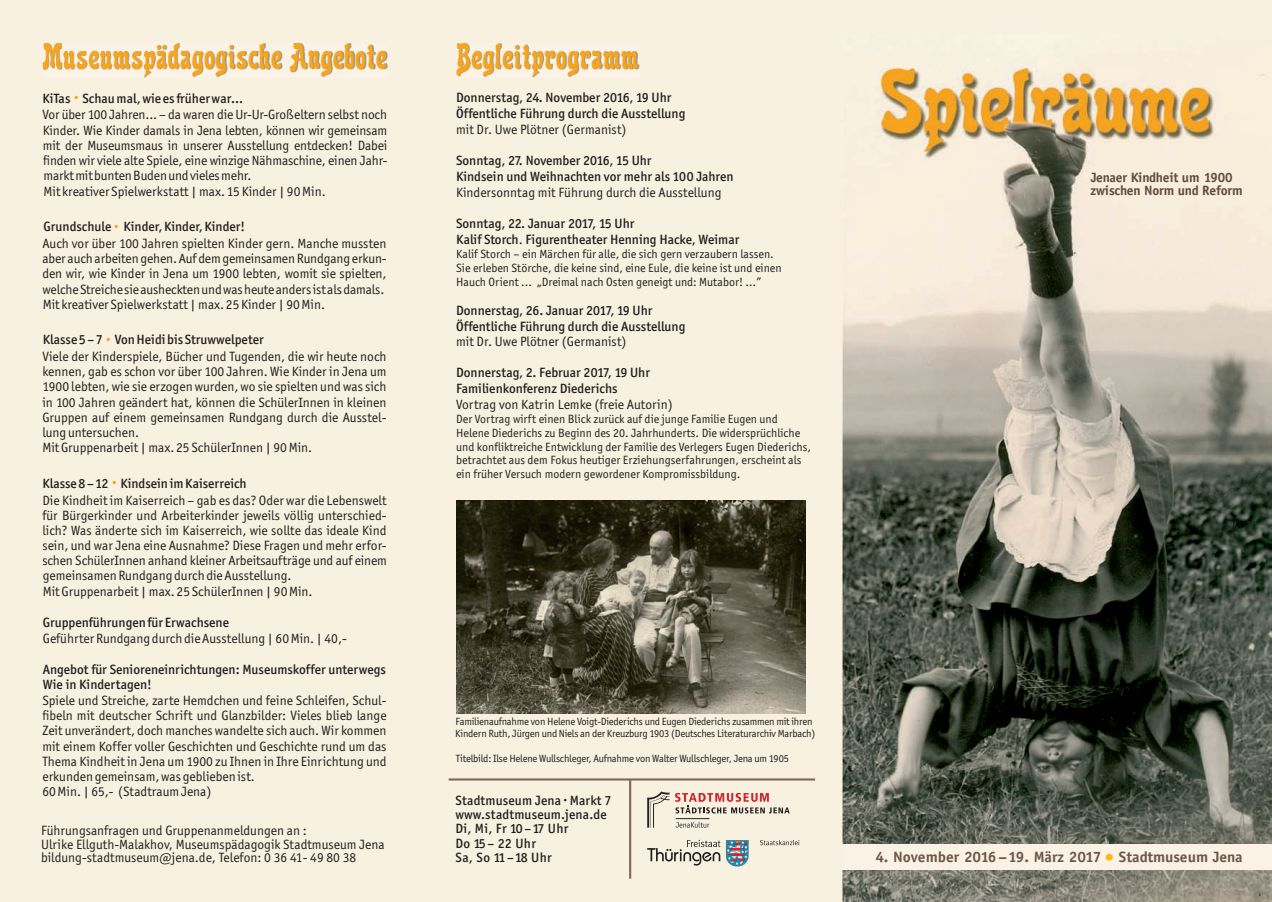
<style>
.page{position:relative;width:1272px;height:902px;background:#fff}
.page>*{position:absolute;margin:0;border:0;box-sizing:border-box;transform-origin:0 0}
.t1{font:36.6px "Reclame";letter-spacing:.03em;color:#f9a51b}
.t2{font:700 36px "Officina Sans LT";color:#fcb814;scale:1.04 1}
.t3{font:700 15px "Officina Sans LT";color:#6b584a;scale:1.04 1}
.t4{font:13.5px/15.1px "Officina Sans ITC";color:#231f20}
.t5{font:500 13.5px/15.8px "Officina Sans ITC";color:#231f20}
.t6{font:700 13.5px/12.5px "Officina Sans LT";letter-spacing:-.015em;color:#604c3e}
.t7{font:12px/13.8px "Officina Sans ITC";color:#231f20}
.t8{font:10.5px/11.7px "Officina Sans ITC";letter-spacing:-.02em;color:#231f20}
.s1{font-weight:500}
.s2{font-weight:500;font-size:18px;color:#f9a51b}
.s3{font-weight:400}
</style>
<div class="page">
<img style="left:0;top:0;width:1271px;height:901px">
<svg style="left:647px;top:791px;width:22px;height:36px"></svg>
<svg style="left:675px;top:821px;width:34px;height:6px"></svg>
<hr style="left:675px;top:818px;width:34px;height:1px;background:#222327">
<svg style="left:675px;top:792px;width:114px;height:21px;background:#d8b5ab"></svg>
<svg style="left:726px;top:840px;width:22px;height:26px"></svg>
<svg style="left:647px;top:839px;width:73px;height:26px;background:#cdc5b8"></svg>
<svg style="left:759px;top:839px;width:40px;height:6px"></svg>
<hr style="left:448px;top:778px;width:367px;height:2px;background:#7f6959">
<hr style="left:629px;top:779px;width:2px;height:99px;background:#7f6959">
<div style="left:842px;top:844px;width:429px;height:26px;background:#faf2e4"></div>
<img style="left:43px;top:43px;width:344px;height:35px">
<img style="left:457px;top:43px;width:182px;height:35px">
<img style="left:456px;top:500px;width:349px;height:213px">
<p class="t1" style="left:43px;top:41px;width:345px">Museumspädagogische Angebote</p>
<p class="t1" style="left:456px;top:41px;width:184px">Begleitprogramm</p>
<p class="t4" style="left:43px;top:90px;width:346px;line-height:16.8px"><span class="s1">KiTas</span> <span class="s2">·</span> <span class="s1">Schau mal, wie es früher war…<br></span>Vor über 100 Jahren... – da waren die Ur-Ur-Großeltern selbst noch</p>
<p class="t4" style="left:43px;top:123px;width:346px">Kinder. Wie Kinder damals in Jena lebten, können wir gemeinsam mit der Museumsmaus in unserer Ausstellung entdecken! Dabei finden wir viele alte Spiele, eine winzige Nähmaschine, einen Jahr&shy;marktmitbuntenBudenundvielesmehr.<br>Mit kreativer Spielwerkstatt | max. 15 Kinder | 90 Min.</p>
<p class="t4" style="left:42px;top:219px;width:345px;line-height:16.8px"><span class="s1">Grundschule</span> <span class="s2">·</span> <span class="s1">Kinder, Kinder, Kinder!<br></span>Auch vor über 100 Jahren spielten Kinder gern. Manche mussten</p>
<p class="t4" style="left:42px;top:252px;width:346px">aber auch arbeiten gehen.Auf demgemeinsamen Rundgang erkun&shy;den wir, wie Kinder in Jena um 1900 lebten, womit sie spielten, welcheStreichesieaushecktenundwasheuteandersistalsdamals.<br>Mit kreativer Spielwerkstatt | max. 25 Kinder | 90 Min.</p>
<p class="t4" style="left:42px;top:332px;width:345px;line-height:16.8px"><span class="s1">Klasse 5 – 7</span> <span class="s2">·</span> <span class="s1">Von Heidi bis Struwwelpeter<br></span>Viele der Kinderspiele, Bücher und Tugenden, die wir heute noch</p>
<p class="t4" style="left:42px;top:365px;width:346px">kennen, gab es schon vor über 100 Jahren. Wie Kinder in Jena um 1900 lebten, wie sie erzogen wurden, wo sie spielten und was sich in 100 Jahren geändert hat, können die SchülerInnen in kleinen Gruppen auf einem gemeinsamen Rundgang durch die Ausstel&shy;lung untersuchen.<br>Mit Gruppenarbeit | max. 25 SchülerInnen | 90 Min.</p>
<p class="t4" style="left:42px;top:475px;width:346px;line-height:16.8px"><span class="s1">Klasse 8 – 12</span> <span class="s2">·</span> <span class="s1">Kindsein im Kaiserreich<br></span>Die Kindheit im Kaiserreich – gab es das? Oder war die Lebenswelt</p>
<p class="t4" style="left:42px;top:508px;width:346px">für Bürgerkinder und Arbeiterkinder jeweils völlig unterschied&shy;lich? Was änderte sich im Kaiserreich, wie sollte das ideale Kind sein, und war Jena eine Ausnahme? Diese Fragen und mehr erfor&shy;schen SchülerInnen anhand kleiner Arbeitsaufträge und auf einem gemeinsamen Rundgang durch die Ausstellung.<br>Mit Gruppenarbeit | max. 25 SchülerInnen | 90 Min.</p>
<p class="t4" style="left:43px;top:615px;width:305px;line-height:15.8px"><span class="s1">Gruppenführungen für Erwachsene<br></span>Geführter Rundgang durch die Ausstellung | 60 Min. | 40,-</p>
<p class="t4" style="left:42px;top:662px;width:346px"><span class="s1">Angebot für Senioreneinrichtungen: Museumskoffer unterwegs Wie in Kindertagen!<br></span>Spiele und Streiche, zarte Hemdchen und feine Schleifen, Schul&shy;fibeln mit deutscher Schrift und Glanzbilder: Vieles blieb lange Zeit unverändert, doch manches wandelte sich auch. Wir kommen mit einem Koffer voller Geschichten und Geschichte rund um das Thema Kindheit in Jena um 1900 zu Ihnen in Ihre Einrichtung und erkunden gemeinsam, was geblieben ist.<br>60 Min. | 65,- (Stadtraum Jena)</p>
<p class="t4" style="left:41px;top:824px;width:345px;line-height:13.8px">Führungsanfragen und Gruppenanmeldungen an :<br>Ulrike Ellguth-Malakhov, Museumspädagogik Stadtmuseum Jena bildung-stadtmuseum@jena.de, Telefon: 0 36 41- 49 80 38</p>
<p class="t5" style="left:456px;top:91px;width:231px">Donnerstag, 24. November 2016, 19 Uhr<br>Öffentliche Führung durch die Ausstellung <span class="s3">mit Dr. Uwe Plötner (Germanist)</span></p>
<p class="t5" style="left:456px;top:154px;width:279px">Sonntag, 27. November 2016, 15 Uhr<br>Kindsein und Weihnachten vor mehr als 100 Jahren<br><span class="s3">Kindersonntag mit Führung durch die Ausstellung</span></p>
<p class="t5" style="left:456px;top:216px;width:285px">Sonntag, 22. Januar 2017, 15 Uhr<br>Kalif Storch<span class="s3">.</span> Figurentheater Henning Hacke, Weimar</p>
<p class="t7" style="left:456px;top:248px;width:327px">Kalif Storch – ein Märchen für alle, die sich gern verzaubern lassen.<br>Sie erleben Störche, die keine sind, eine Eule, die keine ist und einen<br>Hauch Orient ... „Dreimal nach Osten geneigt und: Mutabor! …”</p>
<p class="t5" style="left:456px;top:303px;width:231px">Donnerstag, 26. Januar 2017, 19 Uhr<br>Öffentliche Führung durch die Ausstellung <span class="s3">mit Dr. Uwe Plötner (Germanist)</span></p>
<p class="t5" style="left:456px;top:366px;width:218px">Donnerstag, 2. Februar 2017, 19 Uhr<br>Familienkonferenz Diederichs<br><span class="s3">Vortrag von Katrin Lemke (freie Autorin)</span></p>
<p class="t7" style="left:456px;top:413px;width:356px">Der Vortrag wirft einen Blick zurück auf die junge Familie Eugen und Helene Diederichs zu Beginn des 20. Jahrhunderts. Die widersprüchliche und konfliktreiche Entwicklung der Familie des Verlegers Eugen Diederichs, betrachtet aus dem Fokus heutiger Erziehungserfahrungen, erscheint als ein früher Versuch modern gewordener Kompromissbildung.</p>
<p class="t8" style="left:455px;top:716px;width:361px">Familienaufnahme von Helene Voigt-Diederichs und Eugen Diederichs zusammen mit ihren<br>Kindern Ruth, Jürgen und Niels an der Kreuzburg 1903 (Deutsches Literaturarchiv Marbach)</p>
<p class="t8" style="left:456px;top:753px;width:334px">Titelbild: Ilse Helene Wullschleger, Aufnahme von Walter Wullschleger, Jena um 1905</p>
<p class="t5" style="left:455px;top:794px;width:158px;line-height:14.1px">Stadtmuseum Jena · Markt 7 www.stadtmuseum.jena.de<br>Di, Mi, Fr 10–17 Uhr<br>Do 15 – 22 Uhr<br>Sa, So 11–18 Uhr</p>
<p class="t6" style="left:1090px;top:172px;width:153px">Jenaer Kindheit um 1900 zwischen Norm und Reform</p>
<p class="t3" style="left:875px;top:850px;width:219px">4. November 2016–19. März 2017</p>
<p class="t2" style="left:1103px;top:833px;width:12px">.</p>
<p class="t3" style="left:1118px;top:850px;width:120px">Stadtmuseum Jena</p>
</div>
